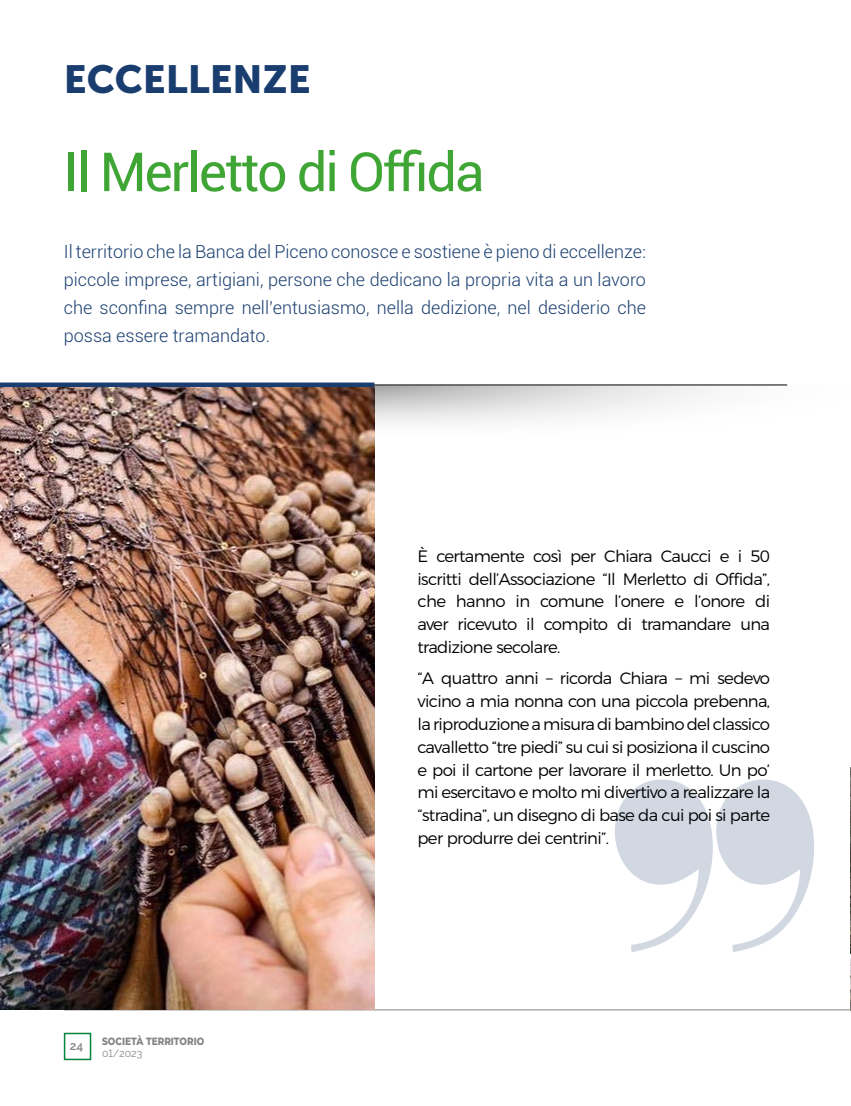
<style>
.page{position:relative;width:851px;height:1106px;background:#fff}
.page>*{position:absolute;margin:0;border:0;box-sizing:border-box;transform-origin:0 0}
.t1{font:54px "Roboto";letter-spacing:-.04em;color:#3fa535}
.t2{font:39px "Museo Sans 900";color:#193d6f}
.t3{font:300 18px/28.2px "Roboto";color:#193d6f;text-align:justify}
.t4{font:300 16.5px/22.8px "Montserrat";letter-spacing:-.04em;color:#000;text-align:justify}
.t5{font:600 12px "Raleway";color:#858585}
.t6{font:100 10.5px "Montserrat";color:#858585;scale:.85 1}
.t7{font:10.5px "Raleway";color:#858585}
</style>
<div class="page">
<hr style="left:64px;top:1009px;width:786px;height:1px;background:#858585">
<div style="left:64px;top:1032px;width:27px;height:28px;border:2px solid #03853d"></div>
<svg style="left:615px;top:779px;width:199px;height:173px"></svg>
<img style="left:374px;top:385px;width:414px;height:65px">
<hr style="left:64px;top:385px;width:723px;height:1px;background:#000">
<img style="left:850px;top:768px;width:1px;height:242px">
<img style="left:0;top:387px;width:374px;height:622px">
<div style="left:0;top:382px;width:374px;height:5px;background:#193d6f"></div>
<h2 class="t2" style="left:64px;top:57px;width:248px">ECCELLENZE</h2>
<h1 class="t1" style="left:64px;top:134px;width:422px">Il Merletto di Offida</h1>
<p class="t3" style="left:64px;top:236px;width:583px">Il territorio che la Banca del Piceno conosce e sostiene è pieno di eccellenze: piccole imprese, artigiani, persone che dedicano la propria vita a un lavoro che sconfina sempre nell’entusiasmo, nella dedizione, nel desiderio che possa essere tramandato.</p>
<p class="t5" style="left:70px;top:1039px;width:15px">24</p>
<p class="t6" style="left:102px;top:1034px;width:122px">SOCIETÀ TERRITORIO</p>
<p class="t7" style="left:102px;top:1046px;width:42px">01/2023</p>
<p class="t4" style="left:417px;top:543px;width:354px">È certamente così per Chiara Caucci e i 50 iscritti dell’Associazione “Il Merletto di Offida”, che hanno in comune l’onere e l’onore di aver ricevuto il compito di tramandare una tradizione secolare.</p>
<p class="t4" style="left:417px;top:665px;width:354px">“A quattro anni – ricorda Chiara – mi sedevo vicino a mia nonna con una piccola prebenna, la riproduzione a misura di bambino del classico cavalletto “tre piedi” su cui si posiziona il cuscino e poi il cartone per lavorare il merletto. Un po’ mi esercitavo e molto mi divertivo a realizzare la “stradina”, un disegno di base da cui poi si parte per produrre dei centrini”.</p>
</div>
